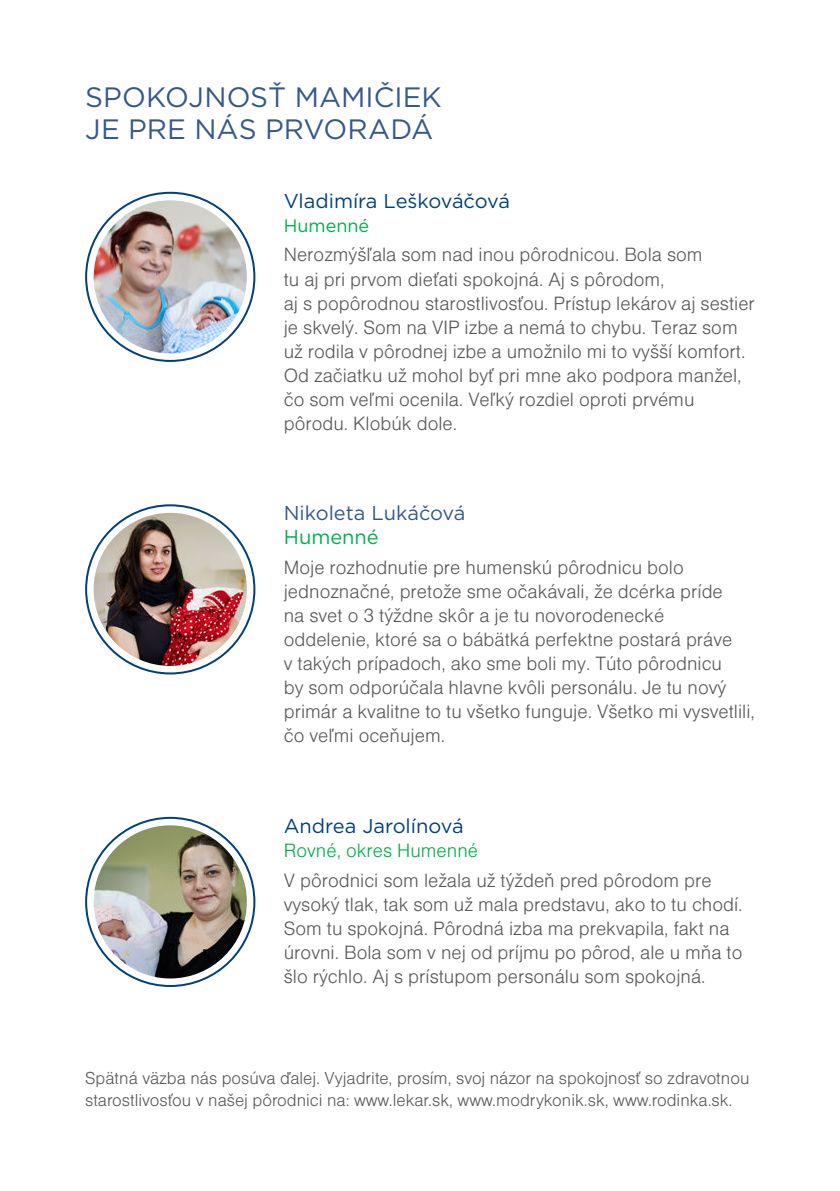
<style>
.page{position:relative;width:840px;height:1191px;background:#fff}
.page>*{position:absolute;margin:0;border:0;box-sizing:border-box;transform-origin:0 0}
.t1{font:28px/32px "Gotham";color:#35598b}
.t2{font:20px/24px "Nimbus Sans DOT Ligh";color:#58595b}
.t3{font:20px "Gotham";color:#004278}
.t4{font:20px "Nimbus Sans DOT Ligh";color:#00ae4d}
.t5{font:20px "Gotham";color:#35598b}
.t6{font:20px "Gotham";color:#00ae4d}
.t7{font:18px/22px "Nimbus Sans DOT Ligh";color:#58595b}
.t8{font:18px "Gotham";color:#00ae4d}
</style>
<div class="page">
<img style="left:94px;top:200px;width:153px;height:153px;border-radius:77px">
<img style="left:94px;top:513px;width:153px;height:153px;border-radius:77px">
<img style="left:94px;top:825px;width:153px;height:153px;border-radius:77px">
<h1 class="t1" style="left:85px;top:82px;width:357px">SPOKOJNOSŤ MAMIČIEK<br>JE PRE NÁS PRVORADÁ</h1>
<p class="t3" style="left:283px;top:190px;width:227px">Vladimíra Leškováčová</p>
<p class="t8" style="left:283px;top:216px;width:87px">Humenné</p>
<p class="t2" style="left:283px;top:243px;width:472px">Nerozmýšľala som nad inou pôrodnicou. Bola som<br>tu aj pri prvom dieťati spokojná. Aj s pôrodom,<br>aj s popôrodnou starostlivosťou. Prístup lekárov aj sestier je skvelý. Som na VIP izbe a nemá to chybu. Teraz som už rodila v pôrodnej izbe a umožnilo mi to vyšší komfort.<br>Od začiatku už mohol byť pri mne ako podpora manžel, čo som veľmi ocenila. Veľký rozdiel oproti prvému pôrodu. Klobúk dole.</p>
<p class="t5" style="left:283px;top:502px;width:183px">Nikoleta Lukáčová</p>
<p class="t6" style="left:283px;top:526px;width:96px">Humenné</p>
<p class="t2" style="left:283px;top:555px;width:472px">Moje rozhodnutie pre humenskú pôrodnicu bolo jednoznačné, pretože sme očakávali, že dcérka príde<br>na svet o 3 týždne skôr a je tu novorodenecké oddelenie, ktoré sa o bábätká perfektne postará práve<br>v takých prípadoch, ako sme boli my. Túto pôrodnicu<br>by som odporúčala hlavne kvôli personálu. Je tu nový primár a kvalitne to tu všetko funguje. Všetko mi vysvetlili, čo veľmi oceňujem.</p>
<p class="t3" style="left:283px;top:815px;width:181px">Andrea Jarolínová</p>
<p class="t4" style="left:283px;top:839px;width:196px">Rovné, okres Humenné</p>
<p class="t2" style="left:283px;top:867px;width:460px">V pôrodnici som ležala už týždeň pred pôrodom pre vysoký tlak, tak som už mala predstavu, ako to tu chodí.<br>Som tu spokojná. Pôrodná izba ma prekvapila, fakt na úrovni. Bola som v nej od príjmu po pôrod, ale u mňa to šlo rýchlo. Aj s prístupom personálu som spokojná.</p>
<p class="t7" style="left:85px;top:1066px;width:665px">Spätná väzba nás posúva ďalej. Vyjadrite, prosím, svoj názor na spokojnosť so zdravotnou starostlivosťou v našej pôrodnici na: www.lekar.sk, www.modrykonik.sk, www.rodinka.sk.</p>
</div>
